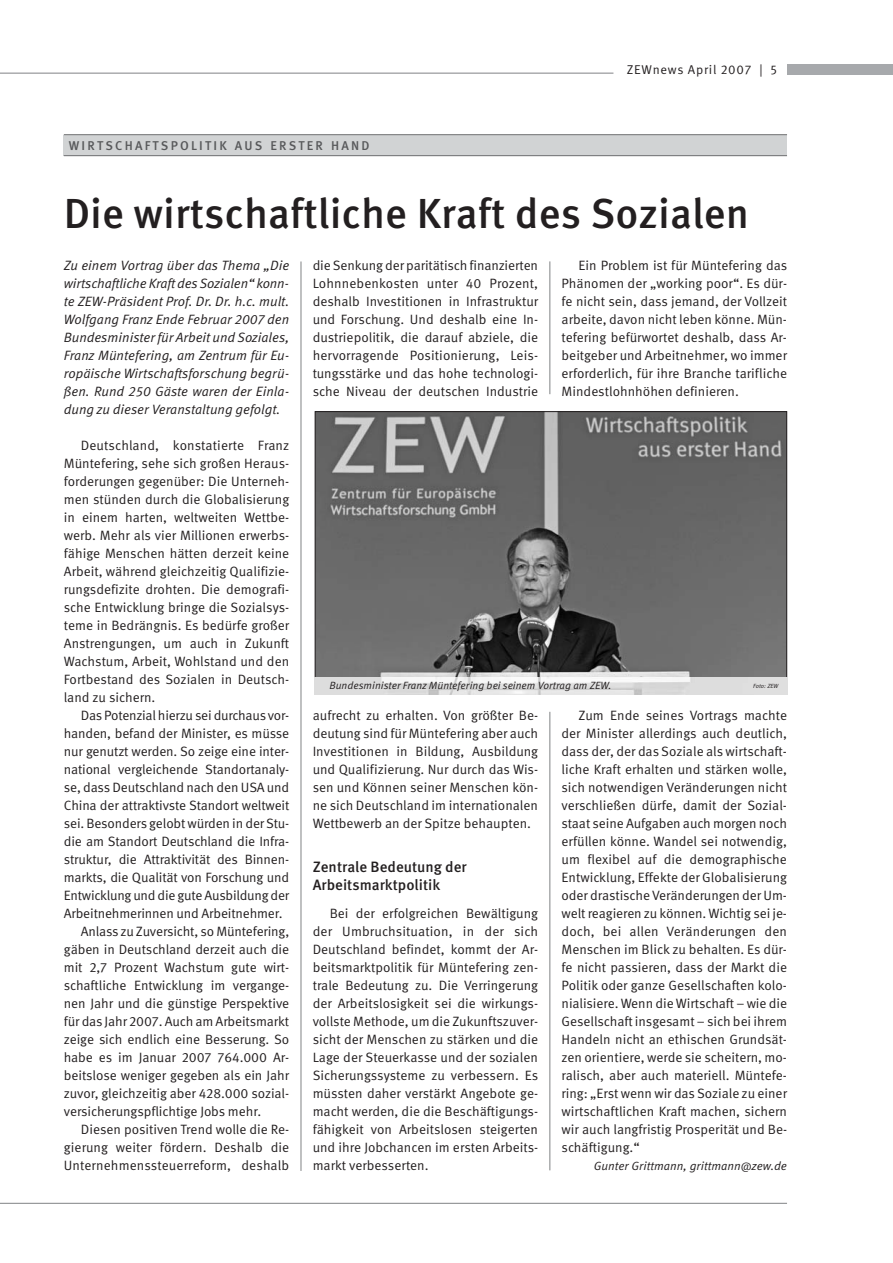
<style>
.page{position:relative;width:893px;height:1263px;background:#fff}
.page>*{position:absolute;margin:0;border:0;box-sizing:border-box;transform-origin:0 0}
.t1{font:500 42px "Meta Pro";color:#231f20}
.t2{font:500 15px/18px "Meta Pro";color:#231f20}
.t3{font:13.5px/18px "Meta Pro";letter-spacing:-.01em;color:#231f20;text-align:justify}
.t4{font:italic 13.5px/18px "Meta Pro";color:#231f20;text-align:justify}
.t5{font:13.5px "Meta Pro";letter-spacing:.01em;color:#231f20}
.t6{font:500 12.75px "Meta Pro";letter-spacing:.17em;color:#58595b}
.t7{font:12.75px "Meta Pro";letter-spacing:.06em;color:#231f20}
.t8{font:italic 12px "Meta Pro";color:#231f20}
.t9{font:italic 10.5px "Meta Pro";color:#231f20}
.t10{font:italic 6px "Meta Pro";color:#231f20}
</style>
<div class="page">
<div style="left:787px;top:64px;width:105px;height:10px;background:#a7a9ac"></div>
<hr style="left:0;top:1203px;width:787px;height:1px;background:#808285">
<hr style="left:0;top:73px;width:613px;height:1px;background:#808285">
<div style="left:64px;top:135px;width:723px;height:21px;background:#d1d3d4"></div>
<hr style="left:64px;top:134px;width:723px;height:1px;background:#6d6e70">
<hr style="left:64px;top:155px;width:723px;height:1px;background:#6d6e70">
<hr style="left:300px;top:261px;width:1px;height:910px;background:#808285">
<hr style="left:549px;top:712px;width:1px;height:458px;background:#808285">
<hr style="left:549px;top:261px;width:1px;height:133px;background:#808285">
<img style="left:317px;top:413px;width:468px;height:265px">
<img style="left:315px;top:678px;width:472px;height:16px">
<p class="t6" style="left:69px;top:141px;width:302px">WIRTSCHAFTSPOLITIK AUS ERSTER HAND</p>
<p class="t7" style="left:627px;top:65px;width:151px">ZEWnews April 2007 | 5</p>
<h1 class="t1" style="left:64px;top:197px;width:687px">Die wirtschaftliche Kraft des Sozialen</h1>
<p class="t4" style="left:64px;top:257px;width:227px">Zu einem Vortrag über das Thema „Die wirtschaftliche Kraft des Sozialen“ konn&shy;te ZEW-Präsident Prof. Dr. Dr. h.c. mult.<br>Wolfgang Franz Ende Februar 2007 den Bundesminister für Arbeit und Soziales, Franz Müntefering, am Zentrum für Eu&shy;ropäische Wirtschaftsforschung begrü&shy;ßen. Rund 250 Gäste waren der Einla&shy;dung zu dieser Veranstaltung gefolgt.</p>
<p class="t3" style="left:64px;top:437px;width:227px;text-indent:17px">Deutschland, konstatierte Franz Müntefering, sehe sich großen Heraus&shy;forderungen gegenüber: Die Unterneh&shy;men stünden durch die Globalisierung in einem harten, weltweiten Wettbe&shy;werb. Mehr als vier Millionen erwerbs&shy;fähige Menschen hätten derzeit keine Arbeit, während gleichzeitig Qualifizie&shy;rungsdefizite drohten. Die demografi&shy;sche Entwicklung bringe die Sozialsys&shy;teme in Bedrängnis. Es bedürfe großer Anstrengungen, um auch in Zukunft Wachstum, Arbeit, Wohlstand und den Fortbestand des Sozialen in Deutsch&shy;land zu sichern.</p>
<p class="t3" style="left:81px;top:707px;width:210px">Das Potenzial hierzu sei durchaus vor-</p>
<p class="t3" style="left:64px;top:725px;width:227px">handen, befand der Minister, es müsse</p>
<p class="t3" style="left:64px;top:743px;width:227px">nur genutzt werden. So zeige eine inter-</p>
<p class="t3" style="left:64px;top:761px;width:227px">national vergleichende Standortanaly-</p>
<p class="t3" style="left:64px;top:779px;width:227px">se, dass Deutschland nach den USA und</p>
<p class="t3" style="left:64px;top:797px;width:227px">China der attraktivste Standort weltweit</p>
<p class="t3" style="left:64px;top:815px;width:227px">sei. Besonders gelobt würden in der Stu-</p>
<p class="t3" style="left:64px;top:833px;width:227px">die am Standort Deutschland die Infra-</p>
<p class="t3" style="left:64px;top:851px;width:227px">struktur, die Attraktivität des Binnen-</p>
<p class="t3" style="left:64px;top:869px;width:227px">markts, die Qualität von Forschung und</p>
<p class="t3" style="left:64px;top:887px;width:227px">Entwicklung und die gute Ausbildung der</p>
<p class="t3" style="left:64px;top:905px;width:220px">Arbeitnehmerinnen und Arbeitnehmer.</p>
<p class="t3" style="left:81px;top:923px;width:210px">Anlass zu Zuversicht, so Müntefering,</p>
<p class="t3" style="left:64px;top:941px;width:227px">gäben in Deutschland derzeit auch die</p>
<p class="t3" style="left:64px;top:959px;width:227px">mit 2,7 Prozent Wachstum gute wirt-</p>
<p class="t3" style="left:64px;top:977px;width:227px">schaftliche Entwicklung im vergange-</p>
<p class="t3" style="left:64px;top:995px;width:227px">nen Jahr und die günstige Perspektive</p>
<p class="t3" style="left:64px;top:1013px;width:227px">für das Jahr 2007. Auch am Arbeitsmarkt</p>
<p class="t3" style="left:64px;top:1031px;width:227px">zeige sich endlich eine Besserung. So</p>
<p class="t3" style="left:64px;top:1049px;width:227px">habe es im Januar 2007 764.000 Ar-</p>
<p class="t3" style="left:64px;top:1067px;width:227px">beitslose weniger gegeben als ein Jahr</p>
<p class="t3" style="left:64px;top:1085px;width:227px">zuvor, gleichzeitig aber 428.000 sozial-</p>
<p class="t3" style="left:64px;top:1103px;width:199px">versicherungspflichtige Jobs mehr.</p>
<p class="t3" style="left:81px;top:1121px;width:210px">Diesen positiven Trend wolle die Re-</p>
<p class="t3" style="left:64px;top:1139px;width:227px">gierung weiter fördern. Deshalb die</p>
<p class="t5" style="left:64px;top:1160px;width:227px">Unternehmenssteuerreform, deshalb</p>
<p class="t3" style="left:313px;top:257px;width:227px">die Senkung der paritätisch finanzierten Lohnnebenkosten unter 40 Prozent, deshalb Investitionen in Infrastruktur und Forschung. Und deshalb eine In&shy;dustriepolitik, die darauf abziele, die hervorragende Positionierung, Leis&shy;tungsstärke und das hohe technologi&shy;sche Niveau der deutschen Industrie</p>
<p class="t3" style="left:561px;top:257px;width:227px;text-indent:17px">Ein Problem ist für Müntefering das Phänomen der „working poor“. Es dür&shy;fe nicht sein, dass jemand, der Vollzeit arbeite, davon nicht leben könne. Mün&shy;tefering befürwortet deshalb, dass Ar&shy;beitgeber und Arbeitnehmer, wo immer erforderlich, für ihre Branche tarifliche Mindestlohnhöhen definieren.</p>
<p class="t9" style="left:329px;top:681px;width:283px">Bundesminister Franz Müntefering bei seinem Vortrag am ZEW.</p>
<p class="t10" style="left:753px;top:684px;width:27px">Foto: ZEW</p>
<p class="t3" style="left:313px;top:707px;width:227px">aufrecht zu erhalten. Von größter Be&shy;deutung sind für Müntefering aber auch Investitionen in Bildung, Ausbildung und Qualifizierung. Nur durch das Wis&shy;sen und Können seiner Menschen kön&shy;ne sich Deutschland im internationalen Wettbewerb an der Spitze behaupten.</p>
<p class="t2" style="left:313px;top:858px;width:156px">Zentrale Bedeutung der<br>Arbeitsmarktpolitik</p>
<p class="t3" style="left:313px;top:905px;width:227px;text-indent:17px">Bei der erfolgreichen Bewältigung der Umbruchsituation, in der sich Deutschland befindet, kommt der Ar&shy;beitsmarktpolitik für Müntefering zen&shy;trale Bedeutung zu. Die Verringerung der Arbeitslosigkeit sei die wirkungs&shy;vollste Methode, um die Zukunftszuver&shy;sicht der Menschen zu stärken und die Lage der Steuerkasse und der sozialen Sicherungssysteme zu verbessern. Es müssten daher verstärkt Angebote ge&shy;macht werden, die die Beschäftigungs&shy;fähigkeit von Arbeitslosen steigerten und ihre Jobchancen im ersten Arbeits&shy;markt verbesserten.</p>
<p class="t3" style="left:561px;top:707px;width:227px;text-indent:17px">Zum Ende seines Vortrags machte der Minister allerdings auch deutlich, dass der, der das Soziale als wirtschaft&shy;liche Kraft erhalten und stärken wolle, sich notwendigen Veränderungen nicht verschließen dürfe, damit der Sozial&shy;staat seine Aufgaben auch morgen noch erfüllen könne. Wandel sei notwendig, um flexibel auf die demographische Entwicklung, Effekte der Globalisierung oder drastische Veränderungen der Um&shy;welt reagieren zu können. Wichtig sei je&shy;doch, bei allen Veränderungen den Menschen im Blick zu behalten. Es dür&shy;fe nicht passieren, dass der Markt die Politik oder ganze Gesellschaften kolo&shy;nialisiere. Wenn die Wirtschaft – wie die Gesellschaft insgesamt – sich bei ihrem Handeln nicht an ethischen Grundsät&shy;zen orientiere, werde sie scheitern, mo&shy;ralisch, aber auch materiell. Müntefe&shy;ring: „Erst wenn wir das Soziale zu einer wirtschaftlichen Kraft machen, sichern wir auch langfristig Prosperität und Be&shy;schäftigung.“</p>
<p class="t8" style="left:593px;top:1161px;width:195px">Gunter Grittmann, grittmann@zew.de</p>
</div>
